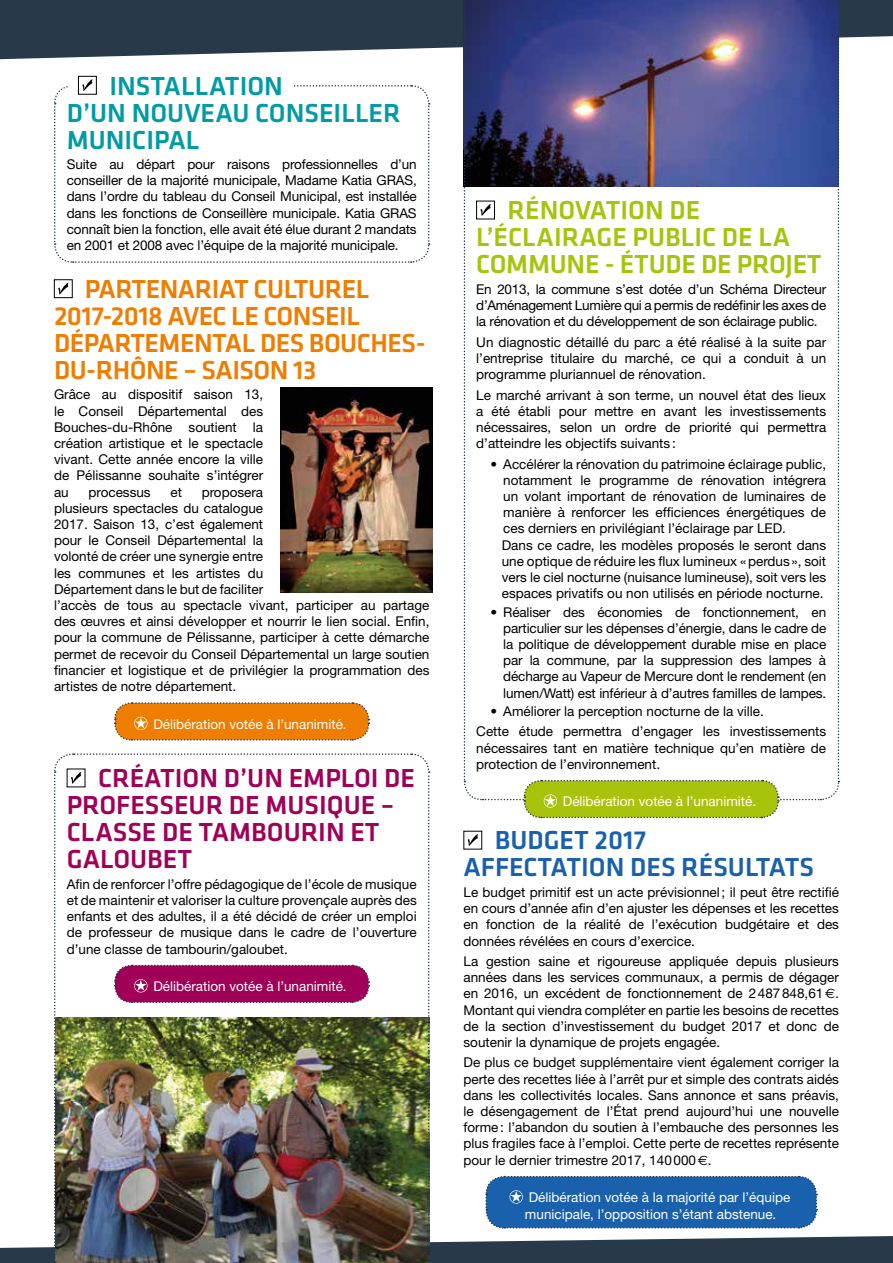
<style>
.page{position:relative;width:893px;height:1263px;background:#fff}
.page>*{position:absolute;margin:0;border:0;box-sizing:border-box;transform-origin:0 0}
.t1{font:500 27px/27px "Klavika";letter-spacing:-.02em;color:#ef7d00}
.t2{font:500 27px/27px "Klavika";color:#a00057}
.t3{font:500 27px/27px "Klavika";color:#a9c30c}
.t4{font:500 27px/27px "Klavika";color:#009ba4}
.t5{font:500 27px/27px "Klavika";color:#1961ac}
.t6{font:13.5px/16.2px "Helvetica Neue";color:#000;text-align:justify}
.t7{font:13.5px/16.2px "Helvetica Neue";color:#fff}
.s1{font-family:"Euro Sans"}
</style>
<div class="page">
<img style="left:0;top:0;width:893px;height:1263px">
<h1 class="t4" style="left:67px;top:71px;width:335px;text-indent:43px">INSTALLATION<br>D’UN NOUVEAU CONSEILLER<br>MUNICIPAL</h1>
<p class="t6" style="left:67px;top:156px;width:351px">Suite au départ pour raisons professionnelles d’un conseiller de la majorité municipale, Madame Katia GRAS, dans l’ordre du tableau du Conseil Municipal, est installée dans les fonctions de Conseillère municipale. Katia GRAS connaît bien la fonction, elle avait été élue durant 2 mandats en 2001 et 2008 avec l’équipe de la majorité municipale.</p>
<h1 class="t1" style="left:54px;top:275px;width:373px;text-indent:31px">PARTENARIAT CULTUREL<br>2017-2018 AVEC LE CONSEIL<br>DÉPARTEMENTAL DES BOUCHES-<br>DU-RHÔNE – SAISON 13</h1>
<p class="t6" style="left:54px;top:386px;width:211px">Grâce au dispositif saison 13, le Conseil Départemental des Bouches-du-Rhône soutient la création artistique et le spectacle vivant. Cette année encore la ville de Pélissanne souhaite s’intégrer au</p>
<p class="t6" style="left:88px;top:484px;width:64px">processus</p>
<p class="t6" style="left:170px;top:484px;width:13px">et</p>
<p class="t6" style="left:54px;top:484px;width:377px;text-align:left;text-indent:148px">proposera<br>plusieurs spectacles du catalogue<br>2017. Saison 13, c’est également<br>pour le Conseil Départemental la<br>volonté de créer une synergie entre<br>les communes et les artistes du<br>Département dans le but de faciliter<br>l’accès de tous au spectacle vivant, participer au partage des œuvres et ainsi développer et nourrir le lien social. Enfin, pour la commune de Pélissanne, participer à cette démarche permet de recevoir du Conseil Départemental un large soutien financier et logistique et de privilégier la programmation des artistes de notre département.</p>
<p class="t7" style="left:153px;top:716px;width:195px">Délibération votée à l’unanimité.</p>
<h1 class="t2" style="left:67px;top:764px;width:350px;text-indent:31px">CRÉATION D’UN EMPLOI DE<br>PROFESSEUR DE MUSIQUE –<br>CLASSE DE TAMBOURIN ET<br>GALOUBET</h1>
<p class="t6" style="left:67px;top:876px;width:351px">Afin de renforcer l’offre pédagogique de l’école de musique et de maintenir et valoriser la culture provençale auprès des enfants et des adultes, il a été décidé de créer un emploi de professeur de musique dans le cadre de l’ouverture d’une classe de tambourin/galoubet.</p>
<p class="t7" style="left:153px;top:978px;width:195px">Délibération votée à l’unanimité.</p>
<h1 class="t3" style="left:476px;top:196px;width:347px;text-indent:31px">RÉNOVATION DE<br>L’ÉCLAIRAGE PUBLIC DE LA<br>COMMUNE - ÉTUDE DE PROJET</h1>
<p class="t6" style="left:476px;top:281px;width:351px">En 2013, la commune s’est dotée d’un Schéma Directeur d’Aménagement Lumière qui a permis de redéfinir les axes de la rénovation et du développement de son éclairage public.</p>
<p class="t6" style="left:476px;top:334px;width:351px">Un diagnostic détaillé du parc a été réalisé à la suite par l’entreprise titulaire du marché, ce qui a conduit à un programme pluriannuel de rénovation.</p>
<p class="t6" style="left:476px;top:386px;width:351px">Le marché arrivant à son terme, un nouvel état des lieux a été établi pour mettre en avant les investissements nécessaires, selon un ordre de priorité qui permettra d’atteindre les objectifs suivants:</p>
<p class="t6" style="left:502px;top:455px;width:326px;text-align:left;text-indent:-11px">• Accélérer la rénovation du patrimoine éclairage public, notamment le programme de rénovation intégrera un volant important de rénovation de luminaires de manière à renforcer les efficiences énergétiques de ces derniers en privilégiant l’éclairage par LED.<br>Dans ce cadre, les modèles proposés le seront dans une optique de réduire les flux lumineux «perdus», soit vers le ciel nocturne (nuisance lumineuse), soit vers les espaces privatifs ou non utilisés en période nocturne.</p>
<p class="t6" style="left:503px;top:603px;width:324px;text-indent:-13px">• Réaliser des économies de fonctionnement, en particulier sur les dépenses d’énergie, dans le cadre de la politique de développement durable mise en place par la commune, par la suppression des lampes à décharge au Vapeur de Mercure dont le rendement (en lumen/Watt) est inférieur à d’autres familles de lampes.</p>
<p class="t6" style="left:476px;top:701px;width:351px;line-height:20.4px;text-indent:14px">• Améliorer la perception nocturne de la ville.<br>Cette étude permettra d’engager les investissements</p>
<p class="t6" style="left:476px;top:739px;width:351px">nécessaires tant en matière technique qu’en matière de protection de l’environnement.</p>
<p class="t7" style="left:563px;top:793px;width:195px">Délibération votée à l’unanimité.</p>
<h1 class="t5" style="left:463px;top:826px;width:352px;text-indent:31px">BUDGET 2017<br>AFFECTATION DES RÉSULTATS</h1>
<p class="t6" style="left:463px;top:884px;width:377px">Le budget primitif est un acte prévisionnel; il peut être rectifié en cours d’année afin d’en ajuster les dépenses et les recettes en fonction de la réalité de l’exécution budgétaire et des données révélées en cours d’exercice.</p>
<p class="t6" style="left:463px;top:953px;width:377px">La gestion saine et rigoureuse appliquée depuis plusieurs années dans les services communaux, a permis de dégager en 2016, un excédent de fonctionnement de 2487848,61<span class="s1">€</span>.<br>Montant qui viendra compléter en partie les besoins de recettes de la section d’investissement du budget 2017 et donc de soutenir la dynamique de projets engagée.</p>
<p class="t6" style="left:463px;top:1054px;width:377px">De plus ce budget supplémentaire vient également corriger la perte des recettes liée à l’arrêt pur et simple des contrats aidés dans les collectivités locales. Sans annonce et sans préavis, le désengagement de l’État prend aujourd’hui une nouvelle forme: l’abandon du soutien à l’embauche des personnes les plus fragiles face à l’emploi. Cette perte de recettes représente pour le dernier trimestre 2017, 140000<span class="s1">€</span>.</p>
<p class="t7" style="left:525px;top:1189px;width:267px">Délibération votée à la majorité par l’équipe municipale, l’opposition s’étant abstenue.</p>
</div>
